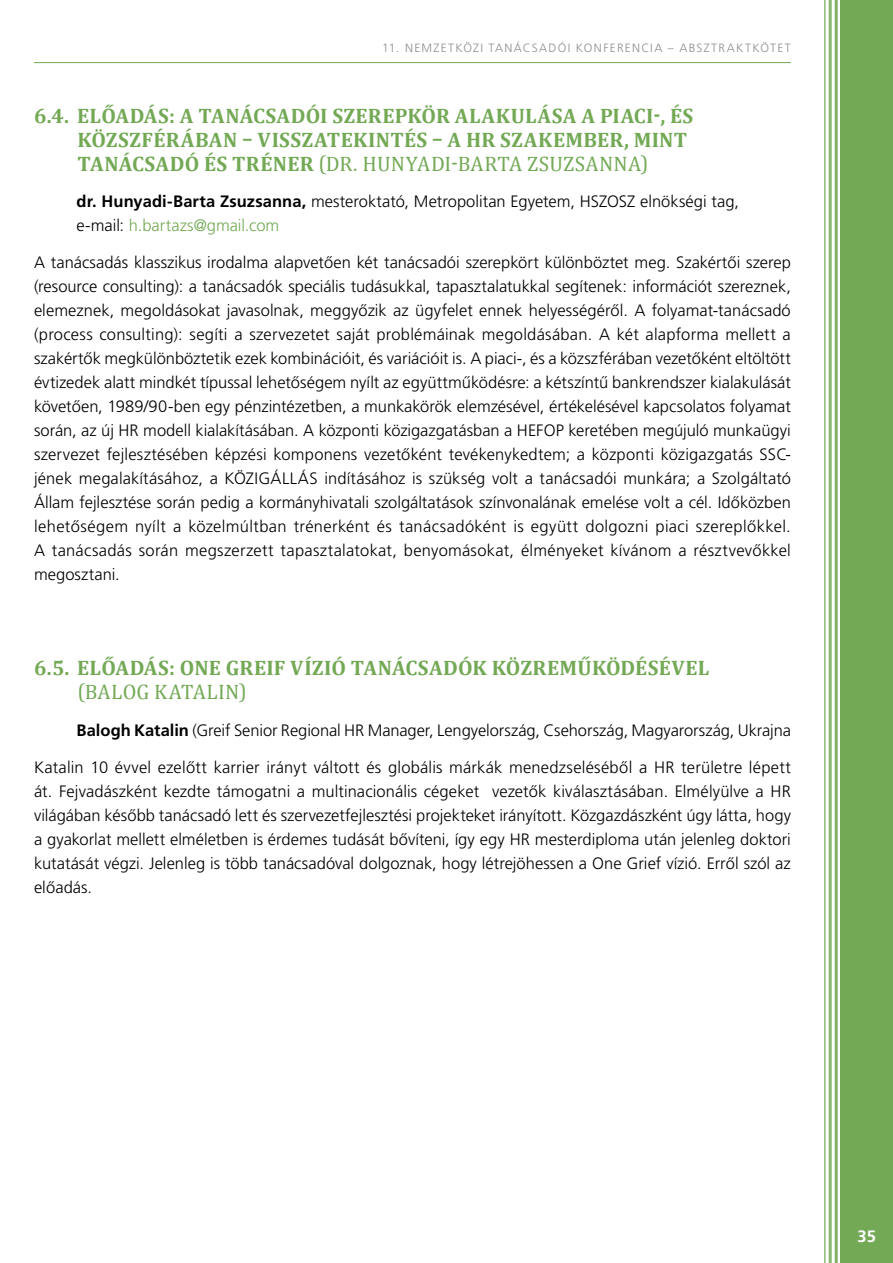
<style>
.page{position:relative;width:893px;height:1263px;background:#fff}
.page>*{position:absolute;margin:0;border:0;box-sizing:border-box;transform-origin:0 0}
.t1{font:700 21px/24px "Cambria";letter-spacing:.01em;color:#73a955}
.Főszöveg{font:300 16.5px/24px "Frutiger LT Pro";color:#000;text-align:justify}
.t2{font:700 16.5px "Frutiger LT Pro";color:#fff}
.t3{font:300 12px "Frutiger LT Pro";letter-spacing:.105em;color:#8e8e8e}
.s1{font-weight:400}
.s2{font-weight:700}
.s3{color:#73a955}
</style>
<div class="page">
<div style="left:840px;top:0;width:53px;height:1263px;background:#73a955"></div>
<hr style="left:824px;top:0;width:2px;height:1263px;background:#8fba77">
<hr style="left:829px;top:0;width:3px;height:1263px;background:#88b66e">
<hr style="left:835px;top:0;width:3px;height:1263px;background:#81b166">
<hr style="left:34px;top:62px;width:757px;height:1px;background:#73a955">
<p class="t3" style="left:382px;top:40px;width:410px">11. NEMZETKÖZI TANÁCSADÓI KONFERENCIA – ABSZTRAKTKÖTET</p>
<p class="t1" style="left:77px;top:103px;width:617px;text-indent:-43px">6.4. ELŐADÁS: A TANÁCSADÓI SZEREPKÖR ALAKULÁSA A PIACI-, ÉS<br>KÖZSZFÉRÁBAN – VISSZATEKINTÉS – A HR SZAKEMBER, MINT<br>TANÁCSADÓ ÉS TRÉNER <span class="s1">(DR. HUNYADI-BARTA ZSUZSANNA)</span></p>
<p class="Főszöveg" style="left:77px;top:190px;width:664px"><span class="s2">dr. Hunyadi-Barta Zsuzsanna,</span> mesteroktató, Metropolitan Egyetem, HSZOSZ elnökségi tag, e-mail: <span class="s3">h.bartazs@gmail.com</span></p>
<p class="Főszöveg" style="left:34px;top:251px;width:758px">A tanácsadás klasszikus irodalma alapvetően két tanácsadói szerepkört különböztet meg. Szakértői szerep (resource consulting): a tanácsadók speciális tudásukkal, tapasztalatukkal segítenek: információt szereznek, elemeznek, megoldásokat javasolnak, meggyőzik az ügyfelet ennek helyességéről. A folyamat-tanácsadó (process consulting): segíti a szervezetet saját problémáinak megoldásában. A két alapforma mellett a szakértők megkülönböztetik ezek kombinációit, és variációit is. A piaci-, és a közszférában vezetőként eltöltött évtizedek alatt mindkét típussal lehetőségem nyílt az együttműködésre: a kétszíntű bankrendszer kialakulását követően, 1989/90-ben egy pénzintézetben, a munkakörök elemzésével, értékelésével kapcsolatos folyamat során, az új HR modell kialakításában. A központi közigazgatásban a HEFOP keretében megújuló munkaügyi szervezet fejlesztésében képzési komponens vezetőként tevékenykedtem; a központi közigazgatás SSC&shy;jének megalakításához, a KÖZIGÁLLÁS indításához is szükség volt a tanácsadói munkára; a Szolgáltató Állam fejlesztése során pedig a kormányhivatali szolgáltatások színvonalának emelése volt a cél. Időközben lehetőségem nyílt a közelmúltban trénerként és tanácsadóként is együtt dolgozni piaci szereplőkkel.<br>A tanácsadás során megszerzett tapasztalatokat, benyomásokat, élményeket kívánom a résztvevőkkel megosztani.</p>
<p class="t1" style="left:77px;top:655px;width:633px;text-indent:-43px">6.5. ELŐADÁS: ONE GREIF VÍZIÓ TANÁCSADÓK KÖZREMŰKÖDÉSÉVEL <span class="s1">(BALOG KATALIN)</span></p>
<p class="Főszöveg" style="left:77px;top:718px;width:716px"><span class="s2">Balogh Katalin</span> (Greif Senior Regional HR Manager, Lengyelország, Csehország, Magyarország, Ukrajna</p>
<p class="Főszöveg" style="left:34px;top:755px;width:758px">Katalin 10 évvel ezelőtt karrier irányt váltott és globális márkák menedzseléséből a HR területre lépett át. Fejvadászként kezdte támogatni a multinacionális cégeket vezetők kiválasztásában. Elmélyülve a HR világában később tanácsadó lett és szervezetfejlesztési projekteket irányított. Közgazdászként úgy látta, hogy a gyakorlat mellett elméletben is érdemes tudását bővíteni, így egy HR mesterdiploma után jelenleg doktori kutatását végzi. Jelenleg is több tanácsadóval dolgoznak, hogy létrejöhessen a One Grief vízió. Erről szól az előadás.</p>
<p class="t2" style="left:858px;top:1226px;width:20px">35</p>
</div>
